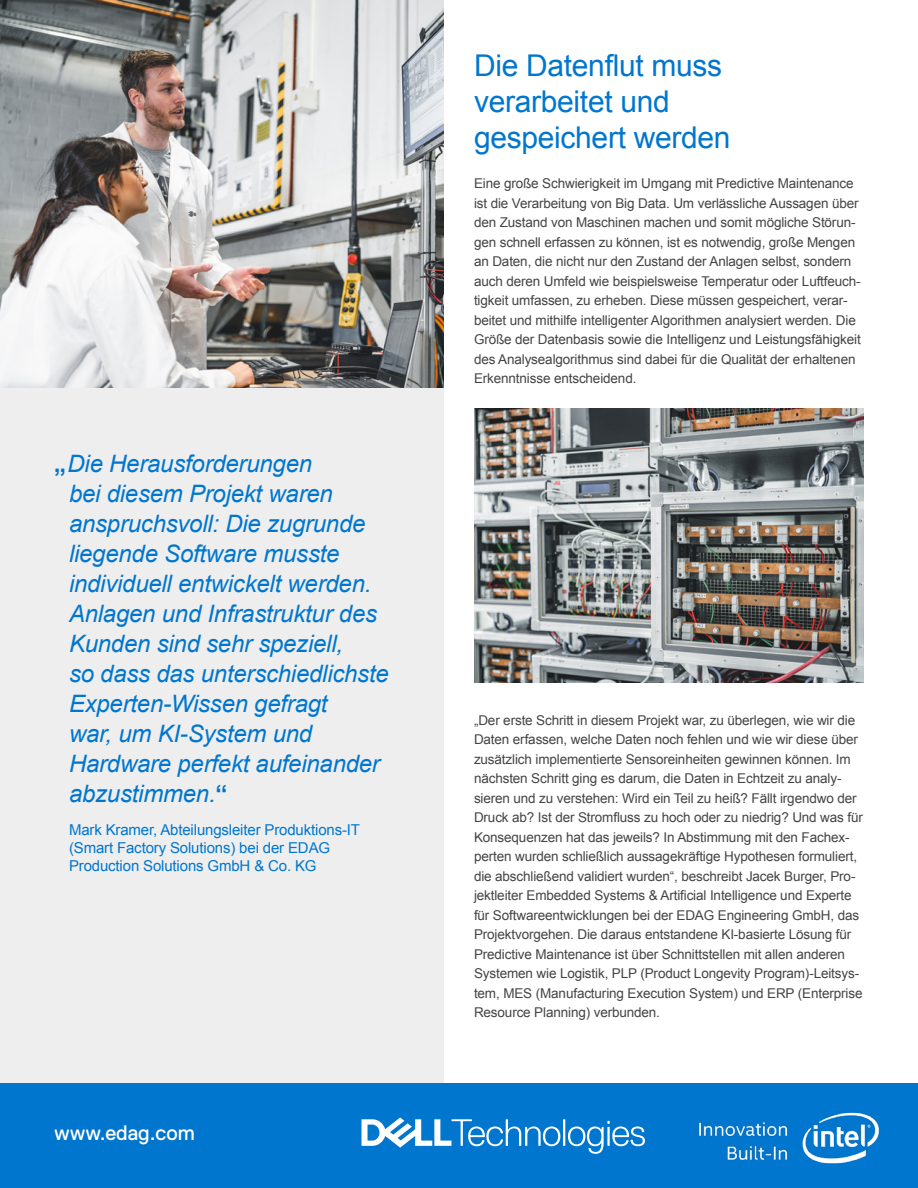
<style>
.page{position:relative;width:918px;height:1188px;background:#fff}
.page>*{position:absolute;margin:0;border:0;box-sizing:border-box;transform-origin:0 0}
.t1{font:30px/36px "Arial";letter-spacing:-.01em;color:#0076ce}
.t2{font:italic 24px/30px "Arial";letter-spacing:-.01em;color:#0076ce}
.t3{font:21px "Dell Replica";color:#fff}
.t4{font:15px/18px "Arial";letter-spacing:-.01em;color:#0076ce}
.t5{font:13.5px/19.5px "Arial";letter-spacing:-.01em;color:#444}
.s1{font-weight:700;font-style:normal}
</style>
<div class="page">
<div style="left:0;top:1083px;width:918px;height:105px;background:#0076ce"></div>
<div style="left:0;top:185px;width:444px;height:898px;background:#eee"></div>
<img style="left:0;top:0;width:444px;height:388px">
<img style="left:474px;top:408px;width:390px;height:274px">
<svg style="left:361px;top:1117px;width:284px;height:37px"></svg>
<img style="left:698px;top:1112px;width:182px;height:52px">
<p class="t2" style="left:69px;top:449px;width:321px;text-indent:-15px"><span class="s1">„</span> Die Herausforderungen<br>bei diesem Projekt waren anspruchsvoll: Die zugrunde liegende Software musste individuell entwickelt werden.<br>Anlagen und Infrastruktur des<br>Kunden sind sehr speziell,<br>so dass das unterschiedlichste<br>Experten-Wissen gefragt<br>war, um KI-System und<br>Hardware perfekt aufeinander abzustimmen.<span class="s1">“</span></p>
<p class="t4" style="left:69px;top:821px;width:293px">Mark Kramer, Abteilungsleiter Produktions-IT (Smart Factory Solutions) bei der EDAG<br>Production Solutions GmbH &amp; Co. KG</p>
<h3 class="t3" style="left:54px;top:1121px;width:142px">www.edag.com</h3>
<h1 class="t1" style="left:474px;top:48px;width:258px">Die Datenflut muss verarbeitet und gespeichert werden</h1>
<p class="t5" style="left:474px;top:174px;width:388px">Eine große Schwierigkeit im Umgang mit Predictive Maintenance ist die Verarbeitung von Big Data. Um verlässliche Aussagen über den Zustand von Maschinen machen und somit mögliche Störun&shy;gen schnell erfassen zu können, ist es notwendig, große Mengen an Daten, die nicht nur den Zustand der Anlagen selbst, sondern auch deren Umfeld wie beispielsweise Temperatur oder Luftfeuch&shy;tigkeit umfassen, zu erheben. Diese müssen gespeichert, verar&shy;beitet und mithilfe intelligenter Algorithmen analysiert werden. Die Größe der Datenbasis sowie die Intelligenz und Leistungsfähigkeit des Analysealgorithmus sind dabei für die Qualität der erhaltenen Erkenntnisse entscheidend.</p>
<p class="t5" style="left:474px;top:711px;width:391px">„Der erste Schritt in diesem Projekt war, zu überlegen, wie wir die Daten erfassen, welche Daten noch fehlen und wie wir diese über zusätzlich implementierte Sensoreinheiten gewinnen können. Im nächsten Schritt ging es darum, die Daten in Echtzeit zu analy&shy;sieren und zu verstehen: Wird ein Teil zu heiß? Fällt irgendwo der Druck ab? Ist der Stromfluss zu hoch oder zu niedrig? Und was für Konsequenzen hat das jeweils? In Abstimmung mit den Fachex&shy;perten wurden schließlich aussagekräftige Hypothesen formuliert, die abschließend validiert wurden“, beschreibt Jacek Burger, Pro&shy;jektleiter Embedded Systems &amp; Artificial Intelligence und Experte für Softwareentwicklungen bei der EDAG Engineering GmbH, das Projektvorgehen. Die daraus entstandene KI-basierte Lösung für Predictive Maintenance ist über Schnittstellen mit allen anderen Systemen wie Logistik, PLP (Product Longevity Program)-Leitsys&shy;tem, MES (Manufacturing Execution System) und ERP (Enterprise Resource Planning) verbunden.</p>
</div>
